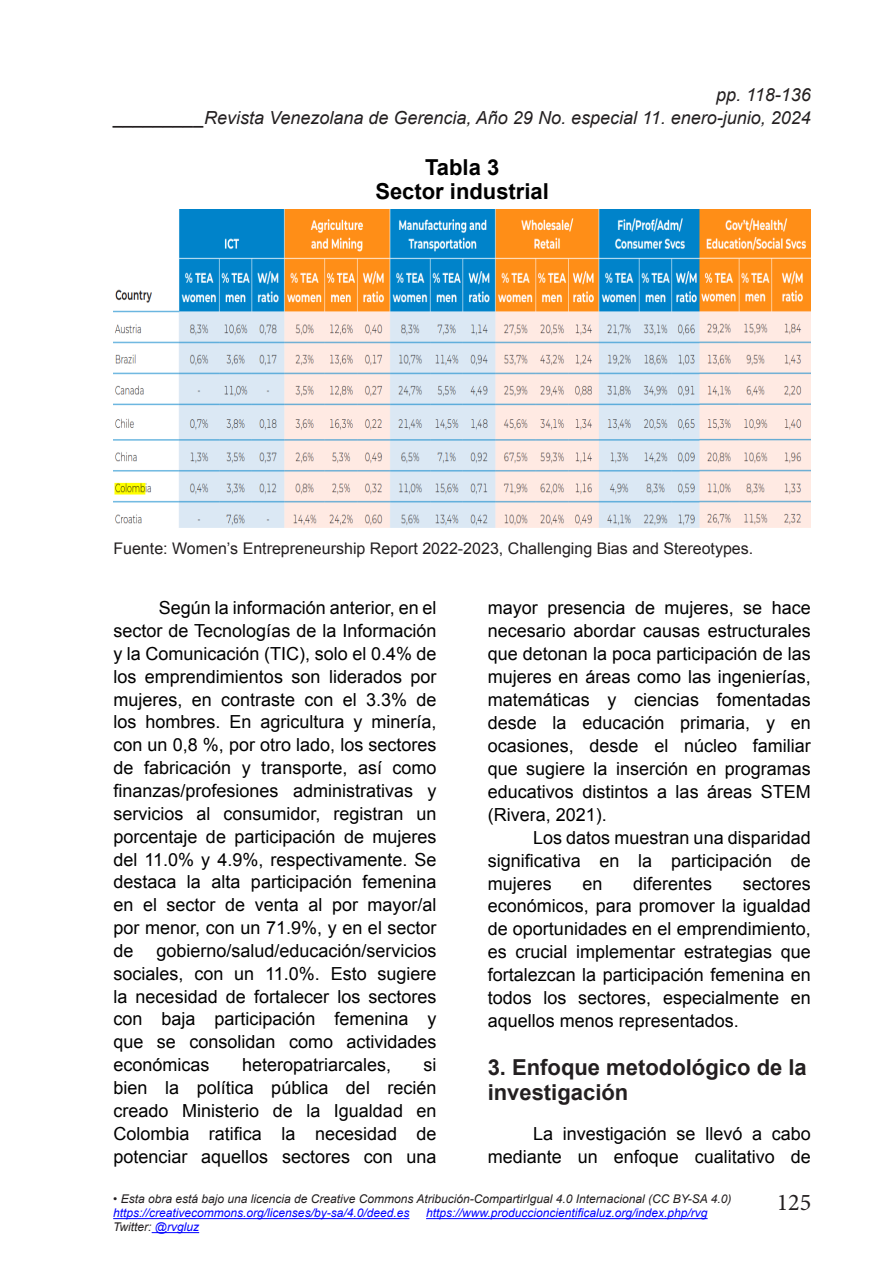
<style>
.page{position:relative;width:879px;height:1276px;background:#fff}
.page>*{position:absolute;margin:0;border:0;box-sizing:border-box;transform-origin:0 0}
.t1{font:24px "Minion Pro";color:#231f20}
.TITULO_1{font:700 22px/25px "Arial";color:#231f20}
.TITULOS_GRAFICOS_Y_T{font:700 22px "Arial";color:#000}
.PARRAFOS_TEXTO{font:18px/22.8px "Arial";color:#000;text-align:justify}
.t2{font:italic 18px "Arial";color:#231f20}
.t3{font:16px "Arial";color:#231f20}
.t4{font:italic 12px "Arial";color:#231f20}
.t5{font:italic 12px "Arial";color:#00f}
.s1{color:#00f}
</style>
<div class="page">
<hr style="left:113px;top:1218px;width:296px;height:1px;background:#00f">
<hr style="left:426px;top:1218px;width:281px;height:1px;background:#00f">
<hr style="left:152px;top:1232px;width:47px;height:1px;background:#00f">
<img style="left:113px;top:210px;width:698px;height:318px">
<p class="t2" style="left:716px;top:83px;width:96px">pp. 118-136</p>
<p class="t2" style="left:114px;top:106px;width:698px">_________Revista Venezolana de Gerencia, Año 29 No. especial 11. enero-junio, 2024</p>
<p class="TITULOS_GRAFICOS_Y_T" style="left:425px;top:152px;width:76px">Tabla 3</p>
<p class="TITULOS_GRAFICOS_Y_T" style="left:375px;top:176px;width:175px">Sector industrial</p>
<p class="t3" style="left:113px;top:538px;width:641px">Fuente: Women’s Entrepreneurship Report 2022-2023, Challenging Bias and Stereotypes.</p>
<p class="PARRAFOS_TEXTO" style="left:113px;top:597px;width:325px;text-indent:45px">Según la información anterior, en el sector de Tecnologías de la Información y la Comunicación (TIC), solo el 0.4% de los emprendimientos son liderados por mujeres, en contraste con el 3.3% de los hombres. En agricultura y minería, con un 0,8 %, por otro lado, los sectores de fabricación y transporte, así como finanzas/profesiones administrativas y servicios al consumidor, registran un porcentaje de participación de mujeres del 11.0% y 4.9%, respectivamente. Se destaca la alta participación femenina en el sector de venta al por mayor/al por menor, con un 71.9%, y en el sector de</p>
<p class="PARRAFOS_TEXTO" style="left:113px;top:939px;width:325px;text-indent:43px">gobierno/salud/educación/servicios sociales, con un 11.0%. Esto sugiere la necesidad de fortalecer los sectores con baja participación femenina y que se consolidan como actividades económicas</p>
<p class="PARRAFOS_TEXTO" style="left:113px;top:1053px;width:325px;text-indent:310px">si bien la política pública del recién creado Ministerio de la Igualdad en Colombia ratifica la necesidad de potenciar aquellos sectores con una</p>
<p class="PARRAFOS_TEXTO" style="left:242px;top:1053px;width:151px">heteropatriarcales,</p>
<p class="PARRAFOS_TEXTO" style="left:488px;top:596px;width:325px">mayor presencia de mujeres, se hace necesario abordar causas estructurales que detonan la poca participación de las mujeres en áreas como las ingenierías, matemáticas y ciencias fomentadas desde la educación primaria, y en ocasiones, desde el núcleo familiar que sugiere la inserción en programas educativos distintos a las áreas STEM (Rivera, 2021).</p>
<p class="PARRAFOS_TEXTO" style="left:488px;top:826px;width:325px;text-indent:45px">Los datos muestran una disparidad significativa en la participación de mujeres</p>
<p class="PARRAFOS_TEXTO" style="left:582px;top:872px;width:22px">en</p>
<p class="PARRAFOS_TEXTO" style="left:633px;top:872px;width:81px">diferentes</p>
<p class="PARRAFOS_TEXTO" style="left:488px;top:872px;width:325px;text-indent:255px">sectores económicos, para promover la igualdad de oportunidades en el emprendimiento, es crucial implementar estrategias que fortalezcan la participación femenina en todos los sectores, especialmente en aquellos menos representados.</p>
<p class="TITULO_1" style="left:488px;top:1055px;width:321px">3. Enfoque metodológico de la investigación</p>
<p class="PARRAFOS_TEXTO" style="left:488px;top:1122px;width:325px;text-align:right">La investigación se llevó a cabo mediante un enfoque cualitativo de</p>
<p class="t4" style="left:113px;top:1191px;width:620px">• Esta obra está bajo una licencia de Creative Commons Atribución-CompartirIgual 4.0 Internacional (CC BY-SA 4.0)</p>
<p class="t5" style="left:113px;top:1205px;width:298px">https://creativecommons.org/licenses/by-sa/4.0/deed.es</p>
<p class="t5" style="left:426px;top:1205px;width:283px">https://www.produccioncientificaluz.org/index.php/rvg</p>
<p class="t4" style="left:113px;top:1219px;width:87px">Twitter: <span class="s1">@rvgluz</span></p>
<h1 class="t1" style="left:777px;top:1186px;width:36px">125</h1>
</div>
